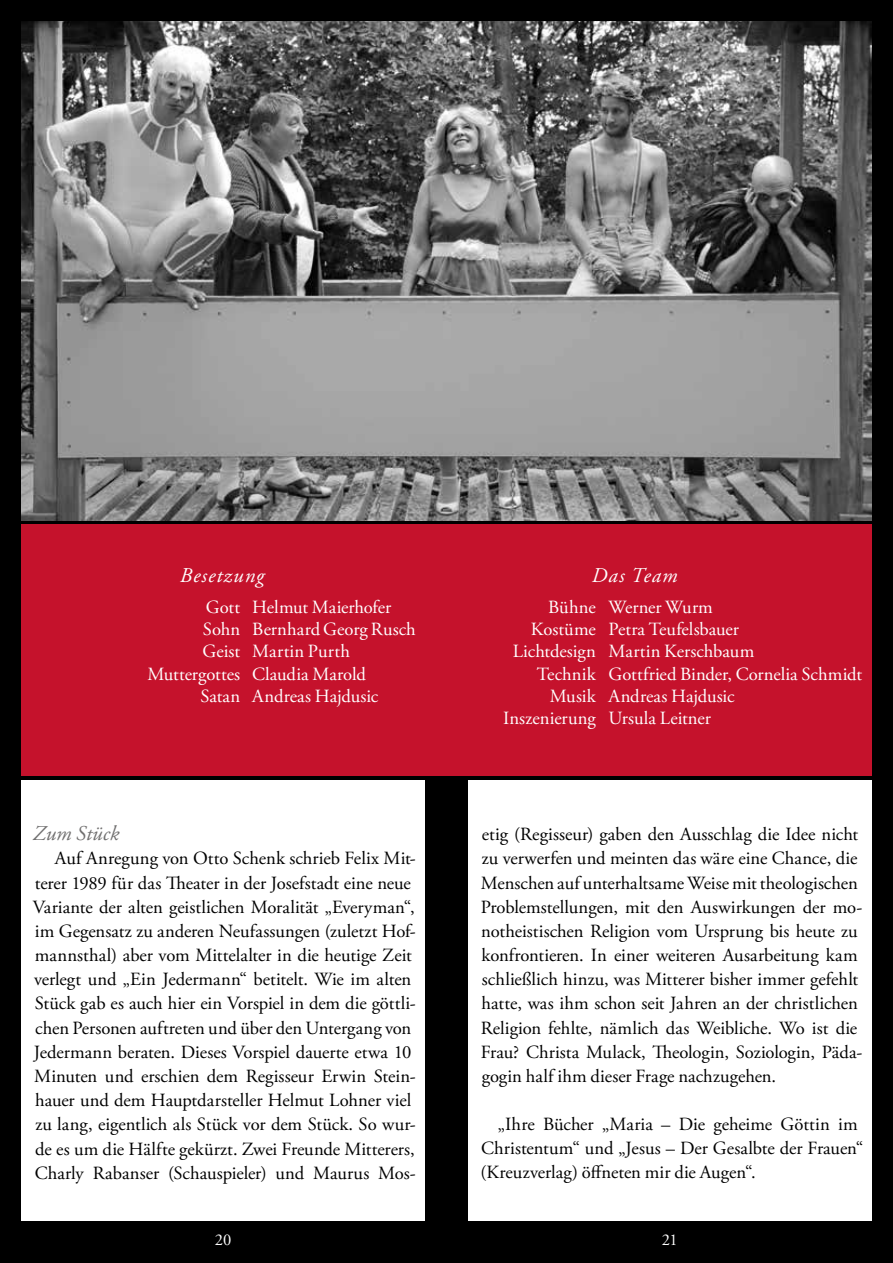
<style>
.page{position:relative;width:893px;height:1263px;background:#000}
.page>*{position:absolute;margin:0;border:0;box-sizing:border-box;transform-origin:0 0}
.t1{font:italic 21px "Adobe Garamond Pro";letter-spacing:.05em;color:#fff}
.t2{font:italic 21px "Adobe Garamond Pro";letter-spacing:.005em;color:#706f6f}
.t3{font:18.6px/24.2px "Adobe Garamond Pro";color:#000}
.t4{font:18.6px "Adobe Garamond Pro";color:#fff}
.t5{font:16.5px "Adobe Garamond Pro";color:#fff}
</style>
<div class="page">
<div style="left:21px;top:524px;width:425px;height:251px;background:#c5122c"></div>
<div style="left:446px;top:524px;width:426px;height:251px;background:#c5122c"></div>
<div style="left:21px;top:780px;width:404px;height:440px;background:#fff"></div>
<div style="left:468px;top:780px;width:404px;height:440px;background:#fff"></div>
<img style="left:21px;top:21px;width:851px;height:499px">
<p class="t1" style="left:180px;top:563px;width:86px">Besetzung</p>
<p class="t4" style="left:206px;top:596px;width:187px">Gott Helmut Maierhofer</p>
<p class="t4" style="left:203px;top:618px;width:214px">Sohn Bernhard Georg Rusch</p>
<p class="t4" style="left:203px;top:640px;width:149px">Geist Martin Purth</p>
<p class="t4" style="left:147px;top:663px;width:220px">Muttergottes Claudia Marold</p>
<p class="t4" style="left:200px;top:685px;width:180px">Satan Andreas Hajdusic</p>
<p class="t2" style="left:33px;top:821px;width:88px">Zum Stück</p>
<p class="t3" style="left:33px;top:847px;width:385px;text-indent:22px">Auf Anregung von Otto Schenk schrieb Felix Mit&shy;terer 1989 für das Theater in der Josefstadt eine neue Variante der alten geistlichen Moralität „Everyman“, im Gegensatz zu anderen Neufassungen (zuletzt Hof&shy;mannsthal) aber vom Mittelalter in die heutige Zeit verlegt und „Ein Jedermann“ betitelt. Wie im alten Stück gab es auch hier ein Vorspiel in dem die göttli&shy;chen Personen auftreten und über den Untergang von Jedermann beraten. Dieses Vorspiel dauerte etwa 10<br>Minuten und erschien dem Regisseur Erwin Stein&shy;hauer und dem Hauptdarsteller Helmut Lohner viel zu lang, eigentlich als Stück vor dem Stück. So wur&shy;de es um die Hälfte gekürzt. Zwei Freunde Mitterers, Charly Rabanser (Schauspieler) und Maurus Mos-</p>
<p class="t1" style="left:592px;top:563px;width:87px">Das Team</p>
<p class="t4" style="left:548px;top:596px;width:166px">Bühne Werner Wurm</p>
<p class="t4" style="left:531px;top:618px;width:210px">Kostüme Petra Teufelsbauer</p>
<p class="t4" style="left:513px;top:640px;width:243px">Lichtdesign Martin Kerschbaum</p>
<p class="t4" style="left:537px;top:663px;width:327px">Technik Gottfried Binder, Cornelia Schmidt</p>
<p class="t4" style="left:550px;top:685px;width:186px">Musik Andreas Hajdusic</p>
<p class="t4" style="left:503px;top:707px;width:209px">Inszenierung Ursula Leitner</p>
<p class="t3" style="left:481px;top:823px;width:383px">etig (Regisseur) gaben den Ausschlag die Idee nicht zu verwerfen und meinten das wäre eine Chance, die Menschen auf unterhaltsame Weise mit theologischen Problemstellungen, mit den Auswirkungen der mo&shy;notheistischen Religion vom Ursprung bis heute zu konfrontieren. In einer weiteren Ausarbeitung kam schließlich hinzu, was Mitterer bisher immer gefehlt hatte, was ihm schon seit Jahren an der christlichen Religion fehlte, nämlich das Weibliche. Wo ist die Frau? Christa Mulack, Theologin, Soziologin, Päda&shy;gogin half ihm dieser Frage nachzugehen.</p>
<p class="t3" style="left:480px;top:1112px;width:384px;text-indent:18px">„Ihre Bücher „Maria – Die geheime Göttin im<br>Christentum“ und „Jesus – Der Gesalbte der Frauen“ (Kreuzverlag) öffneten mir die Augen“.</p>
<p class="t5" style="left:215px;top:1230px;width:18px">20</p>
<p class="t5" style="left:662px;top:1230px;width:17px">21</p>
</div>
